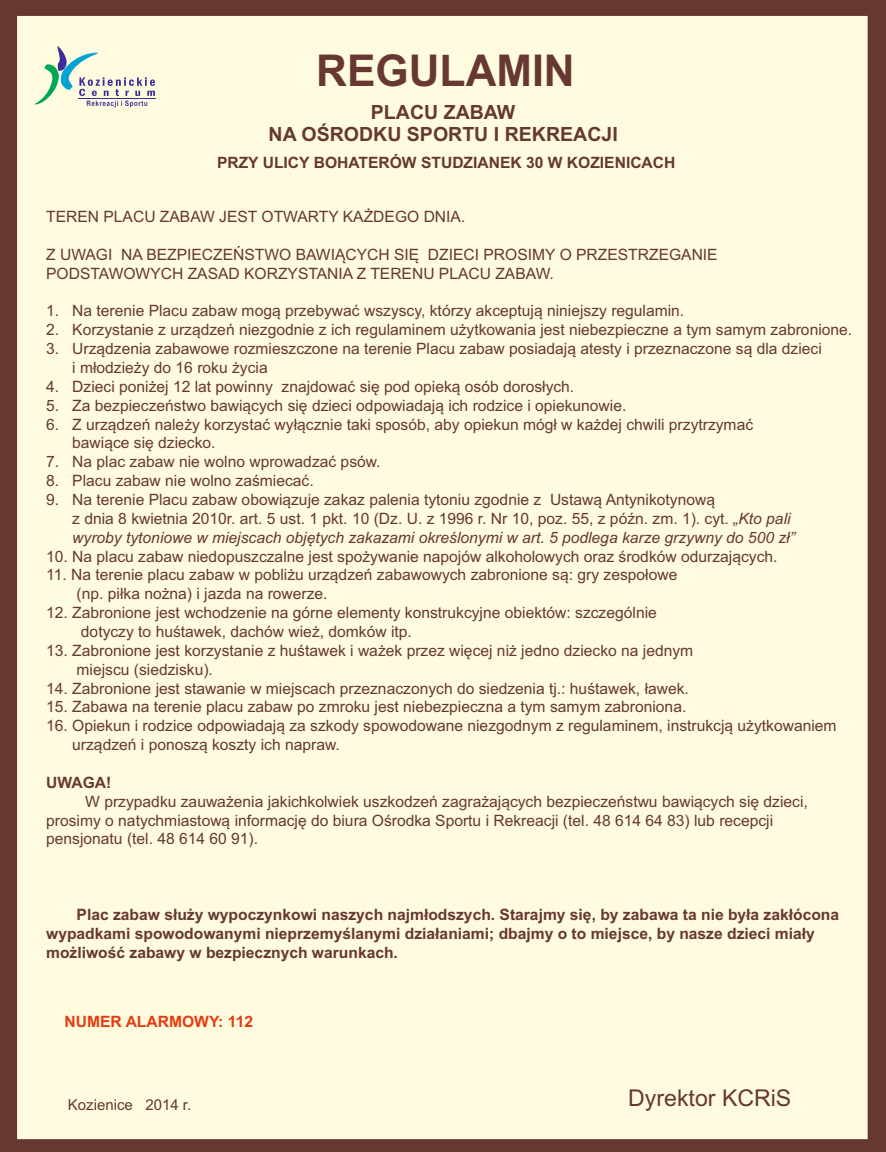
<style>
.page{position:relative;width:886px;height:1152px;background:#fff}
.page>*{position:absolute;margin:0;border:0;box-sizing:border-box;transform-origin:0 0}
.t1{font:700 43.88px "Arial";color:#663831}
.t2{font:23.12px "Arial";color:#663831}
.t3{font:700 19.56px/21.9px "Arial";color:#663831;text-align:center}
.t4{font:15.62px/18.9px "Arial";color:#663831}
.t5{font:700 15.62px/18.9px "Arial";color:#663831}
.t6{font:700 15.62px "Arial";color:#e53c0f}
.t7{font:15px "Arial";color:#663831}
.s1{font-style:italic}
</style>
<div class="page">
<div style="left:1px;top:0;width:885px;height:1152px;background:#663831"></div>
<div style="left:17px;top:16px;width:850px;height:1123px;background:#fffbde"></div>
<svg style="left:34px;top:46px;width:121px;height:61px"></svg>
<h1 class="t1" style="left:316px;top:54px;width:260px">REGULAMIN</h1>
<p class="t3" style="left:269px;top:103px;width:351px">PLACU ZABAW<br>NA OŚRODKU SPORTU I REKREACJI</p>
<p class="t5" style="left:217px;top:155px;width:460px">PRZY ULICY BOHATERÓW STUDZIANEK 30 W KOZIENICACH</p>
<p class="t4" style="left:46px;top:209px;width:421px">TEREN PLACU ZABAW JEST OTWARTY KAŻDEGO DNIA.</p>
<p class="t4" style="left:46px;top:246px;width:673px">Z UWAGI NA BEZPIECZEŃSTWO BAWIĄCYCH SIĘ DZIECI PROSIMY O PRZESTRZEGANIE<br>PODSTAWOWYCH ZASAD KORZYSTANIA Z TERENU PLACU ZABAW.</p>
<p class="t4" style="left:46px;top:303px;width:639px">1. Na terenie Placu zabaw mogą przebywać wszyscy, którzy akceptują niniejszy regulamin.</p>
<p class="t4" style="left:46px;top:322px;width:807px">2. Korzystanie z urządzeń niezgodnie z ich regulaminem użytkowania jest niebezpieczne a tym samym zabronione.</p>
<p class="t4" style="left:72px;top:340px;width:751px;text-indent:-26px">3. Urządzenia zabawowe rozmieszczone na terenie Placu zabaw posiadają atesty i przeznaczone są dla dzieci i młodzieży do 16 roku życia</p>
<p class="t4" style="left:46px;top:378px;width:530px">4. Dzieci poniżej 12 lat powinny znajdować się pod opieką osób dorosłych.</p>
<p class="t4" style="left:46px;top:397px;width:582px">5. Za bezpieczeństwo bawiących się dzieci odpowiadają ich rodzice i opiekunowie.</p>
<p class="t4" style="left:72px;top:416px;width:682px;text-indent:-26px">6. Z urządzeń należy korzystać wyłącznie taki sposób, aby opiekun mógł w każdej chwili przytrzymać bawiące się dziecko.</p>
<p class="t4" style="left:46px;top:454px;width:336px">7. Na plac zabaw nie wolno wprowadzać psów.</p>
<p class="t4" style="left:46px;top:472px;width:269px">8. Placu zabaw nie wolno zaśmiecać.</p>
<p class="t4" style="left:72px;top:491px;width:724px;text-indent:-26px">9. Na terenie Placu zabaw obowiązuje zakaz palenia tytoniu zgodnie z Ustawą Antynikotynową<br>z dnia 8 kwietnia 2010r. art. 5 ust. 1 pkt. 10 (Dz. U. z 1996 r. Nr 10, poz. 55, z późn. zm. 1). cyt. <span class="s1">„Kto pali wyroby tytoniowe w miejscach objętych zakazami określonymi w art. 5 podlega karze grzywny do 500 zł”</span></p>
<p class="t4" style="left:46px;top:548px;width:733px">10. Na placu zabaw niedopuszczalne jest spożywanie napojów alkoholowych oraz środków odurzających.</p>
<p class="t4" style="left:77px;top:567px;width:602px;text-indent:-30px">11. Na terenie placu zabaw w pobliżu urządzeń zabawowych zabronione są: gry zespołowe (np. piłka nożna) i jazda na rowerze.</p>
<p class="t4" style="left:81px;top:604px;width:577px;text-indent:-35px">12. Zabronione jest wchodzenie na górne elementy konstrukcyjne obiektów: szczególnie dotyczy to huśtawek, dachów wież, domków itp.</p>
<p class="t4" style="left:77px;top:642px;width:618px;text-indent:-30px">13. Zabronione jest korzystanie z huśtawek i ważek przez więcej niż jedno dziecko na jednym miejscu (siedzisku).</p>
<p class="t4" style="left:46px;top:680px;width:644px">14. Zabronione jest stawanie w miejscach przeznaczonych do siedzenia tj.: huśtawek, ławek.</p>
<p class="t4" style="left:46px;top:699px;width:642px">15. Zabawa na terenie placu zabaw po zmroku jest niebezpieczna a tym samym zabroniona.</p>
<p class="t4" style="left:72px;top:718px;width:766px;text-indent:-26px">16. Opiekun i rodzice odpowiadają za szkody spowodowane niezgodnym z regulaminem, instrukcją użytkowaniem urządzeń i ponoszą koszty ich napraw.</p>
<p class="t5" style="left:46px;top:774px;width:67px">UWAGA!</p>
<p class="t4" style="left:46px;top:793px;width:763px;text-indent:39px">W przypadku zauważenia jakichkolwiek uszkodzeń zagrażających bezpieczeństwu bawiących się dzieci, prosimy o natychmiastową informację do biura Ośrodka Sportu i Rekreacji (tel. 48 614 64 83) lub recepcji pensjonatu (tel. 48 614 60 91).</p>
<p class="t5" style="left:46px;top:906px;width:794px;text-indent:30px">Plac zabaw służy wypoczynkowi naszych najmłodszych. Starajmy się, by zabawa ta nie była zakłócona wypadkami spowodowanymi nieprzemyślanymi działaniami; dbajmy o to miejsce, by nasze dzieci miały możliwość zabawy w bezpiecznych warunkach.</p>
<p class="t6" style="left:65px;top:1015px;width:190px">NUMER ALARMOWY: 112</p>
<p class="t7" style="left:68px;top:1099px;width:125px">Kozienice 2014 r.</p>
<h2 class="t2" style="left:628px;top:1088px;width:165px">Dyrektor KCRiS</h2>
</div>
